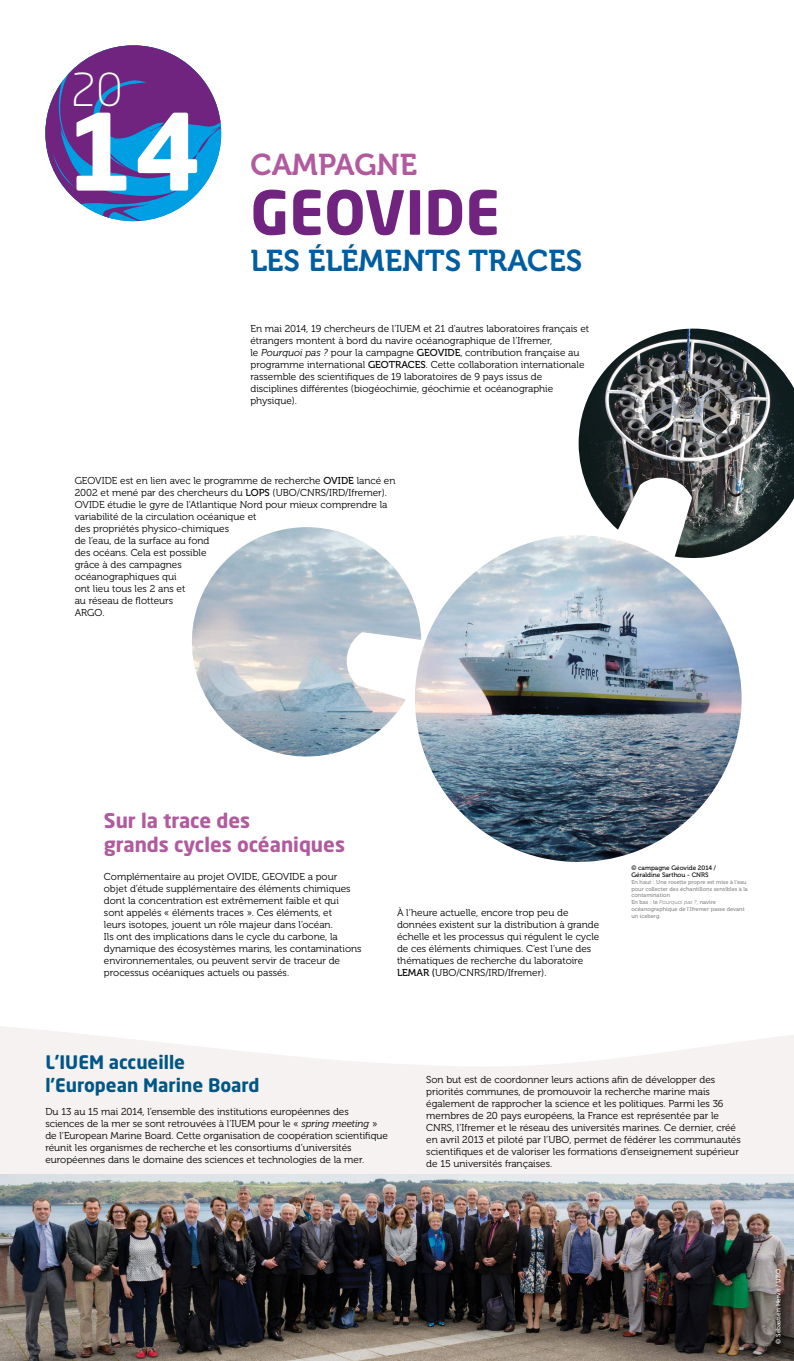
<style>
.page{position:relative;width:794px;height:1361px;background:#fff}
.page>*{position:absolute;margin:0;border:0;box-sizing:border-box;transform-origin:0 0}
.t1{font:700 60px "Neo Sans Std";color:#70237f}
.t2{font:300 44.96px "Neo Sans Std";color:#fff}
.t3{font:30px "Museo 700";color:#005d9f}
.t4{font:30px "Museo 700";color:#b15a9e}
.t5{font:700 20px/24px "Neo Sans Std";color:#b15a9e}
.t6{font:700 18.4px/22.1px "Neo Sans Std";color:#005685}
.t7{font:10px/12px "Museo 300";color:#000}
.t8{font:6.4px/7.7px "Museo 500";color:#000}
.t9{font:6.4px "Museo 500";color:#fff}
.t10{font:5.6px/6.7px "Museo 500";color:#878787}
.s1{font-style:italic}
.s2{font-family:"Museo 500"}
.s3{font-family:"Museo 300";font-style:italic}
</style>
<div class="page">
<svg style="left:45px;top:45px;width:176px;height:176px"></svg>
<svg style="left:0;top:1026px;width:794px;height:149px;fill:#f5f2f1"></svg>
<img style="left:0;top:1175px;width:794px;height:186px">
<img style="left:578px;top:329px;width:216px;height:218px">
<img style="left:192px;top:527px;width:550px;height:335px">
<h2 class="t2" style="left:70px;top:63px;width:54px">20</h2>
<h1 class="t1" style="left:66px;top:174px;width:436px"><sup>14</sup> GEOVIDE</h1>
<h3 class="t3" style="left:250px;top:244px;width:333px">LES ÉLÉMENTS TRACES</h3>
<h3 class="t4" style="left:250px;top:148px;width:168px">CAMPAGNE</h3>
<p class="t7" style="left:250px;top:323px;width:340px">En mai 2014, 19 chercheurs de l’IUEM et 21 d’autres laboratoires français et étrangers montent à bord du navire océanographique de l’Ifremer,<br>le <span class="s1">Pourquoi pas ?</span> pour la campagne <span class="s2">GEOVIDE</span>, contribution française au programme international <span class="s2">GEOTRACES</span>. Cette collaboration internationale rassemble des scientifiques de 19 laboratoires de 9 pays issus de disciplines différentes (biogéochimie, géochimie et océanographie physique).</p>
<p class="t7" style="left:75px;top:475px;width:322px">GEOVIDE est en lien avec le programme de recherche <span class="s2">OVIDE</span> lancé en 2002 et mené par des chercheurs du <span class="s2">LOPS</span> (UBO/CNRS/IRD/Ifremer).<br>OVIDE étudie le gyre de l’Atlantique Nord pour mieux comprendre la variabilité de la circulation océanique et<br>des propriétés physico-chimiques<br>de l’eau, de la surface au fond<br>des océans. Cela est possible<br>grâce à des campagnes<br>océanographiques qui<br>ont lieu tous les 2 ans et<br>au réseau de flotteurs<br>ARGO.</p>
<h3 class="t5" style="left:104px;top:807px;width:243px">Sur la trace des<br>grands cycles océaniques</h3>
<p class="t7" style="left:104px;top:870px;width:259px">Complémentaire au projet OVIDE, GEOVIDE a pour objet d’étude supplémentaire des éléments chimiques dont la concentration est extrêmement faible et qui<br>sont appelés « éléments traces ». Ces éléments, et<br>leurs isotopes, jouent un rôle majeur dans l’océan.<br>Ils ont des implications dans le cycle du carbone, la dynamique des écosystèmes marins, les contaminations environnementales, ou peuvent servir de traceur de processus océaniques actuels ou passés.</p>
<p class="t7" style="left:397px;top:906px;width:204px">À l’heure actuelle, encore trop peu de données existent sur la distribution à grande échelle et les processus qui régulent le cycle de ces éléments chimiques. C’est l’une des thématiques de recherche du laboratoire <span class="s2">LEMAR (</span>UBO/CNRS/IRD/Ifremer).</p>
<p class="t8" style="left:631px;top:863px;width:86px">© campagne Géovide 2014 /<br>Géraldine Sarthou - CNRS</p>
<p class="t10" style="left:631px;top:879px;width:118px">En haut : Une rosette propre est mise à l’eau pour collecter des échantillons sensibles à la contamination<br>En bas : le <span class="s3">Pourquoi pas ?</span>, navire océanographique de l’Ifremer passe devant un iceberg.</p>
<h3 class="t6" style="left:45px;top:1051px;width:216px">L’IUEM accueille l’European Marine Board</h3>
<p class="t7" style="left:45px;top:1105px;width:344px">Du 13 au 15 mai 2014, l’ensemble des institutions européennes des sciences de la mer se sont retrouvées à l’IUEM pour le « <span class="s1">spring meeting</span> » de l’European Marine Board. Cette organisation de coopération scientifique réunit les organismes de recherche et les consortiums d’universités européennes dans le domaine des sciences et technologies de la mer.</p>
<p class="t7" style="left:426px;top:1074px;width:316px">Son but est de coordonner leurs actions afin de développer des priorités communes, de promouvoir la recherche marine mais également de rapprocher la science et les politiques. Parmi les 36 membres de 20 pays européens, la France est représentée par le CNRS, l’Ifremer et le réseau des universités marines. Ce dernier, créé en avril 2013 et piloté par l’UBO, permet de fédérer les communautés scientifiques et de valoriser les formations d’enseignement supérieur de 15 universités françaises.</p>
<p class="t9" style="left:774px;top:1343px;width:76px;rotate:-90deg">© Sébastien Hervé / UBO</p>
</div>
